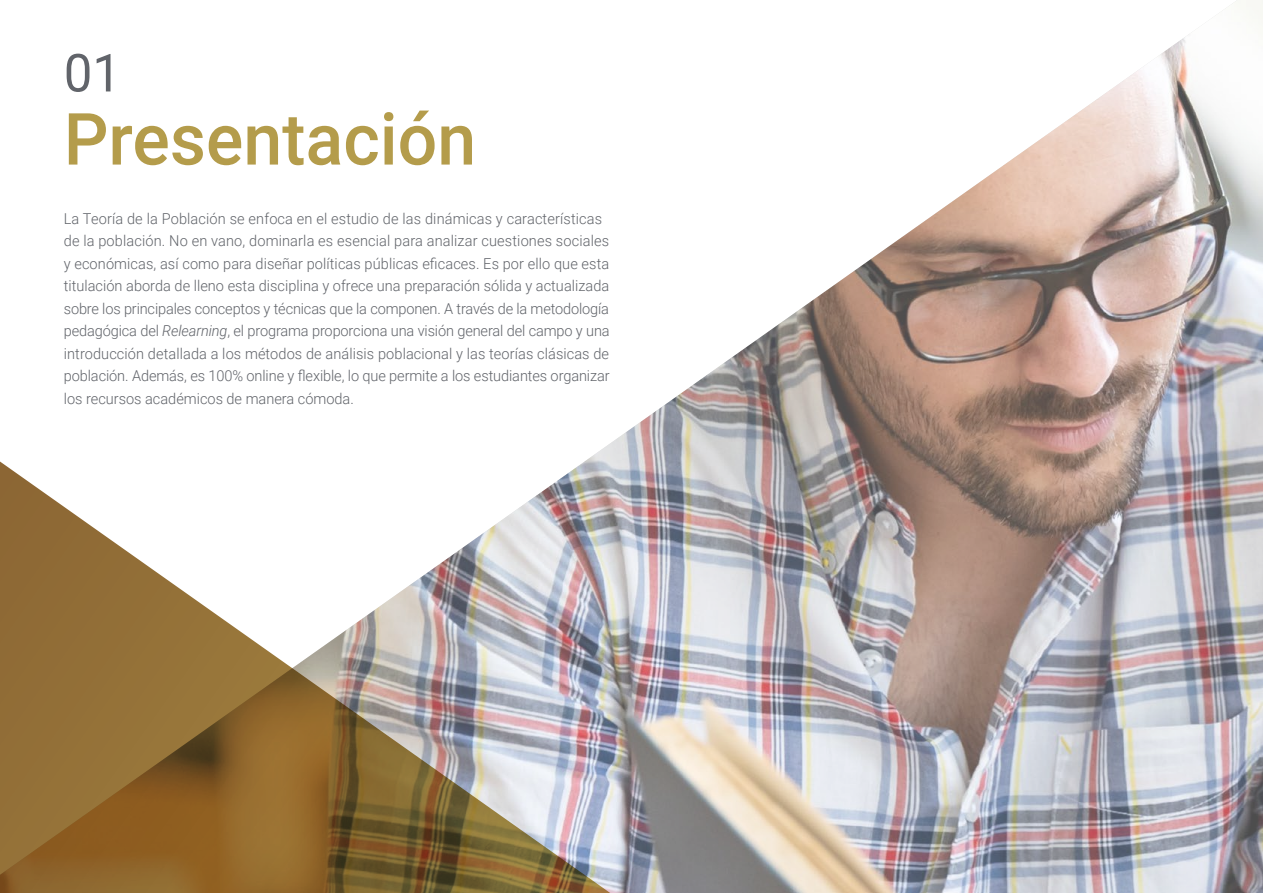
<style>
.page{position:relative;width:1263px;height:893px;background:#fff}
.page>*{position:absolute;margin:0;border:0;box-sizing:border-box;transform-origin:0 0}
.t1{font:500 72px "Roboto";color:#b49c4b}
.t2{font:52.5px "Roboto";color:#61646a}
.t3{font:300 15px/22.5px "Roboto";color:#61646a}
.s1{font-style:italic}
</style>
<div class="page">
<img style="left:607px;top:0;width:656px;height:893px">
<img style="left:0;top:446px;width:640px;height:447px">
<h2 class="t2" style="left:64px;top:36px;width:59px">01</h2>
<h1 class="t1" style="left:64px;top:89px;width:414px">Presentación</h1>
<p class="t3" style="left:64px;top:207px;width:547px">La Teoría de la Población se enfoca en el estudio de las dinámicas y características de la población. No en vano, dominarla es esencial para analizar cuestiones sociales y económicas, así como para diseñar políticas públicas eficaces. Es por ello que esta titulación aborda de lleno esta disciplina y ofrece una preparación sólida y actualizada sobre los principales conceptos y técnicas que la componen. A través de la metodología pedagógica del <span class="s1">Relearning</span>, el programa proporciona una visión general del campo y una introducción detallada a los métodos de análisis poblacional y las teorías clásicas de población. Además, es 100% online y flexible, lo que permite a los estudiantes organizar los recursos académicos de manera cómoda.</p>
</div>
